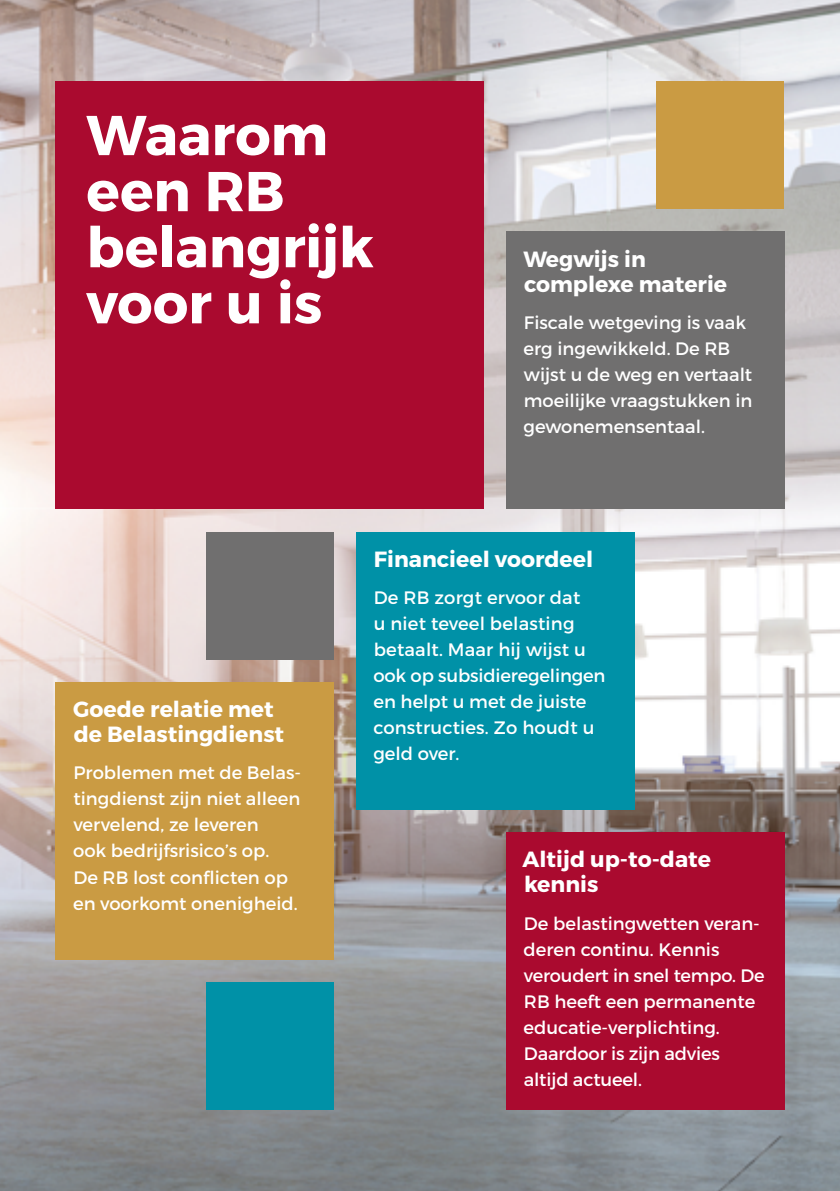
<style>
.page{position:relative;width:840px;height:1191px;background:#fff}
.page>*{position:absolute;margin:0;border:0;box-sizing:border-box;transform-origin:0 0}
.t1{font:700 56px/56px "Montserrat";color:#fff}
.t2{font:700 22px/25px "Montserrat";color:#fff}
.t3{font:18px/26px "Montserrat";color:#fff}
</style>
<div class="page">
<img style="left:0;top:0;width:839px;height:1191px">
<div style="left:356px;top:531px;width:277px;height:278px;background:#0091a7"></div>
<div style="left:56px;top:681px;width:277px;height:278px;background:#ca9b43"></div>
<div style="left:506px;top:831px;width:277px;height:278px;background:#aa0a2f"></div>
<div style="left:506px;top:231px;width:277px;height:278px;background:#706f6f"></div>
<div style="left:656px;top:81px;width:127px;height:128px;background:#ca9b43"></div>
<div style="left:206px;top:531px;width:127px;height:128px;background:#706f6f"></div>
<div style="left:206px;top:981px;width:127px;height:128px;background:#0091a7"></div>
<div style="left:56px;top:81px;width:427px;height:428px;background:#aa0a2f"></div>
<h1 class="t1" style="left:86px;top:108px;width:289px">Waarom een RB belangrijk voor u is</h1>
<p class="t2" style="left:523px;top:247px;width:205px">Wegwijs in complexe materie</p>
<p class="t3" style="left:523px;top:310px;width:230px">Fiscale wetgeving is vaak erg ingewikkeld. De RB wijst u de weg en vertaalt moeilijke vraagstukken in gewonemensentaal.</p>
<p class="t2" style="left:73px;top:697px;width:212px">Goede relatie met de Belastingdienst</p>
<p class="t3" style="left:73px;top:760px;width:229px">Problemen met de Belas&shy;tingdienst zijn niet alleen vervelend, ze leveren<br>ook bedrijfsrisico’s op.<br>De RB lost conflicten op en voorkomt onenigheid.</p>
<p class="t2" style="left:373px;top:547px;width:221px">Financieel voordeel</p>
<p class="t3" style="left:373px;top:585px;width:233px">De RB zorgt ervoor dat<br>u niet teveel belasting betaalt. Maar hij wijst u ook op subsidieregelingen en helpt u met de juiste constructies. Zo houdt u geld over.</p>
<p class="t2" style="left:522px;top:847px;width:190px">Altijd up-to-date kennis</p>
<p class="t3" style="left:523px;top:910px;width:242px">De belastingwetten veran&shy;deren continu. Kennis veroudert in snel tempo. De<br>RB heeft een permanente educatie-verplichting.<br>Daardoor is zijn advies altijd actueel.</p>
</div>
